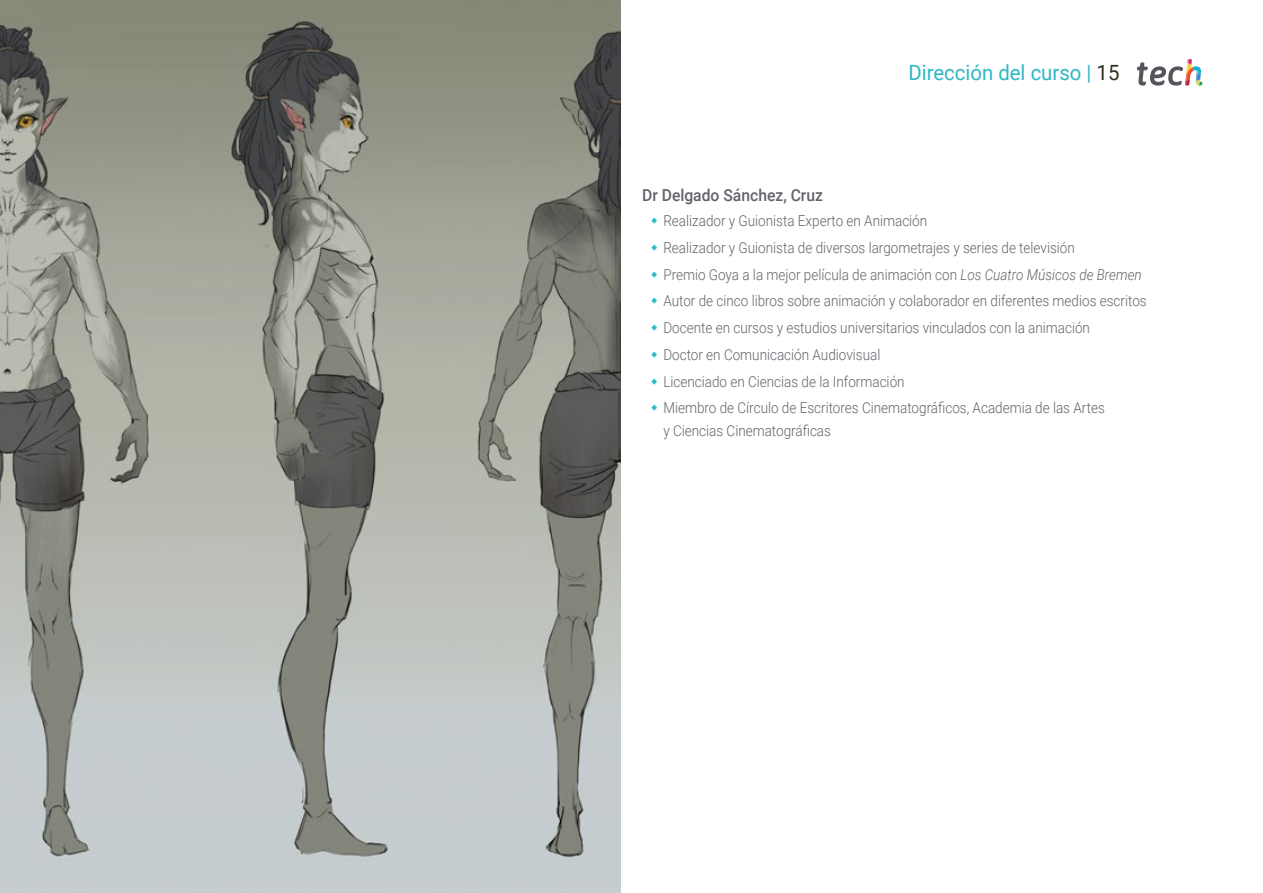
<style>
.page{position:relative;width:1263px;height:893px;background:#fff}
.page>*{position:absolute;margin:0;border:0;box-sizing:border-box;transform-origin:0 0}
.t1{font:21px "Roboto";color:#2db8c5}
.t2{font:500 16.5px "Roboto";color:#61646a;scale:.95 1}
.t3{font:300 15px/26.7px "Roboto";color:#61646a;scale:.9 1}
.s1{color:#312e20}
.s2{font-style:italic}
</style>
<div class="page">
<img style="left:0;top:0;width:621px;height:893px">
<svg style="left:1137px;top:59px;width:65px;height:27px"></svg>
<h1 class="t1" style="left:908px;top:57px;width:213px">Dirección del curso | <span class="s1">15</span></h1>
<p class="t2" style="left:642px;top:184px;width:192px">Dr Delgado Sánchez, Cruz</p>
<p class="t3" style="left:663px;top:207px;width:538px">Realizador y Guionista Experto en Animación<br>Realizador y Guionista de diversos largometrajes y series de televisión<br>Premio Goya a la mejor película de animación con <span class="s2">Los Cuatro Músicos de Bremen </span>Autor de cinco libros sobre animación y colaborador en diferentes medios escritos Docente en cursos y estudios universitarios vinculados con la animación<br>Doctor en Comunicación Audiovisual<br>Licenciado en Ciencias de la Información<br>Miembro de Círculo de Escritores Cinematográficos, Academia de las Artes</p>
<p class="t3" style="left:663px;top:417px;width:188px">y Ciencias Cinematográficas</p>
</div>
